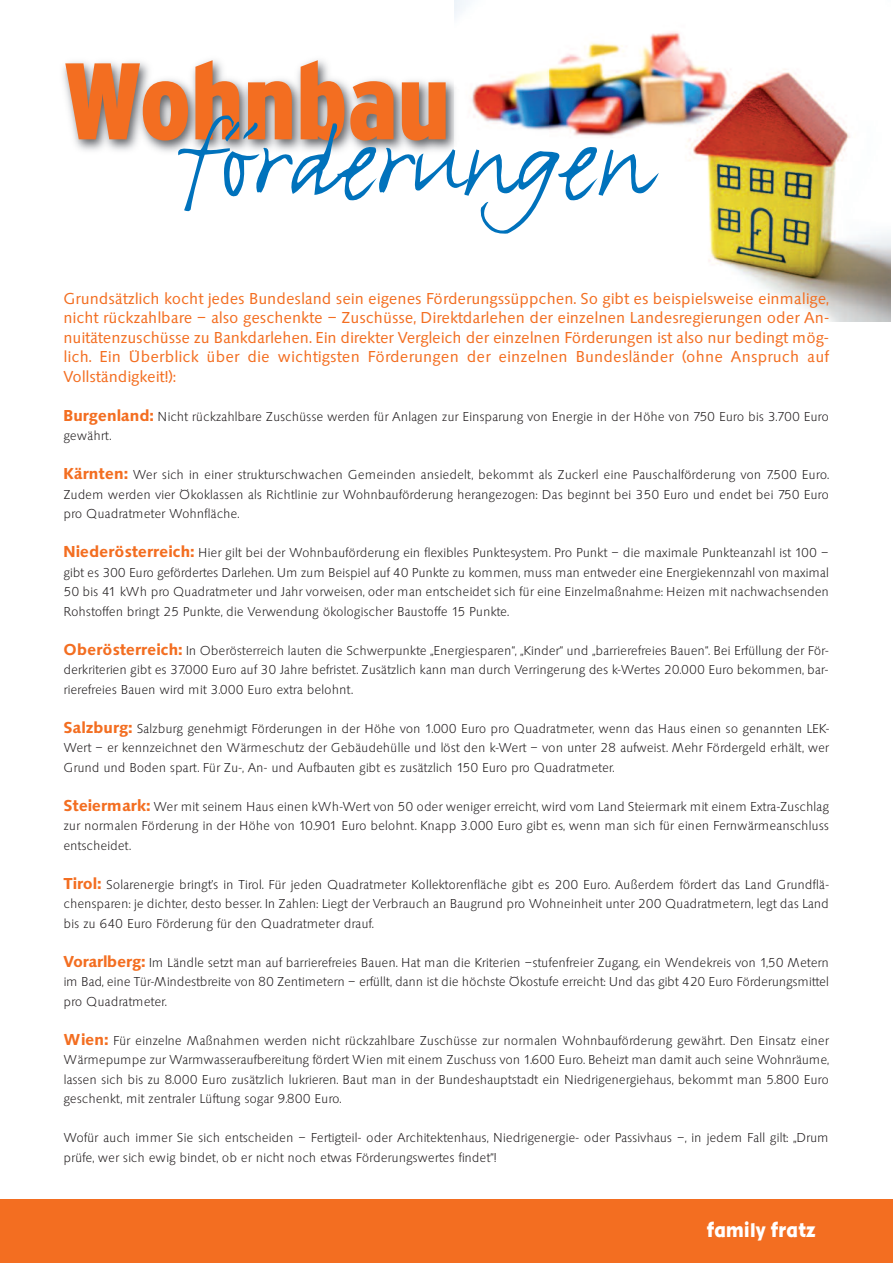
<style>
.page{position:relative;width:893px;height:1263px;background:#fff}
.page>*{position:absolute;margin:0;border:0;box-sizing:border-box;transform-origin:0 0}
.t1{font:120.9px "FF Justlefthand";color:#0072bc}
.t2{font:900 condensed 108.45px "Interstate";color:#f36e21}
.t3{font:700 19.2px "Nivea";letter-spacing:.025em;color:#fff;scale:.9 1}
.t4{font:16.5px/19.5px "Saxony";letter-spacing:.01em;color:#f36e21;text-align:justify}
.t5{font:300 13.5px/19.5px "Saxony";color:#231f20;text-align:justify}
.s1{font-weight:600;font-size:16.5px;color:#f36e21}
</style>
<div class="page">
<div style="left:0;top:1199px;width:893px;height:64px;background:#f36e21"></div>
<img style="left:455px;top:0;width:436px;height:321px">
<img style="left:63px;top:38px;width:485px;height:198px">
<h2 class="t2" style="left:63px;top:38px;width:389px">Wohnbau</h2>
<h1 class="t1" style="left:183px;top:80px;width:468px">förderungen</h1>
<p class="t4" style="left:64px;top:288px;width:767px">Grundsätzlich kocht jedes Bundesland sein eigenes Förderungssüppchen. So gibt es beispielsweise einmalige, nicht rückzahlbare – also geschenkte – Zuschüsse, Direktdarlehen der einzelnen Landesregierungen oder An&shy;nuitätenzuschüsse zu Bankdarlehen. Ein direkter Vergleich der einzelnen Förderungen ist also nur bedingt mög&shy;lich. Ein Überblick über die wichtigsten Förderungen der einzelnen Bundesländer (ohne Anspruch auf Vollständigkeit!):</p>
<p class="t5" style="left:64px;top:406px;width:767px"><span class="s1">Burgenland:</span> Nicht rückzahlbare Zuschüsse werden für Anlagen zur Einsparung von Energie in der Höhe von 750 Euro bis 3.700 Euro gewährt.</p>
<p class="t5" style="left:64px;top:465px;width:767px"><span class="s1">Kärnten:</span> Wer sich in einer strukturschwachen Gemeinden ansiedelt, bekommt als Zuckerl eine Pauschalförderung von 7.500 Euro.<br>Zudem werden vier Ökoklassen als Richtlinie zur Wohnbauförderung herangezogen: Das beginnt bei 350 Euro und endet bei 750 Euro pro Quadratmeter Wohnfläche.</p>
<p class="t5" style="left:64px;top:543px;width:767px"><span class="s1">Niederösterreich:</span> Hier gilt bei der Wohnbauförderung ein flexibles Punktesystem. Pro Punkt – die maximale Punkteanzahl ist 100 – gibt es 300 Euro gefördertes Darlehen. Um zum Beispiel auf 40 Punkte zu kommen, muss man entweder eine Energiekennzahl von maximal 50 bis 41 kWh pro Quadratmeter und Jahr vorweisen, oder man entscheidet sich für eine Einzelmaßnahme: Heizen mit nachwachsenden Rohstoffen bringt 25 Punkte, die Verwendung ökologischer Baustoffe 15 Punkte.</p>
<p class="t5" style="left:64px;top:640px;width:767px"><span class="s1">Oberösterreich:</span> In Oberösterreich lauten die Schwerpunkte „Energiesparen“, „Kinder“ und „barrierefreies Bauen“. Bei Erfüllung der För&shy;derkriterien gibt es 37.000 Euro auf 30 Jahre befristet. Zusätzlich kann man durch Verringerung des k-Wertes 20.000 Euro bekommen, bar&shy;rierefreies Bauen wird mit 3.000 Euro extra belohnt.</p>
<p class="t5" style="left:64px;top:718px;width:767px"><span class="s1">Salzburg:</span> Salzburg genehmigt Förderungen in der Höhe von 1.000 Euro pro Quadratmeter, wenn das Haus einen so genannten LEK-Wert – er kennzeichnet den Wärmeschutz der Gebäudehülle und löst den k-Wert – von unter 28 aufweist. Mehr Fördergeld erhält, wer Grund und Boden spart. Für Zu-, An- und Aufbauten gibt es zusätzlich 150 Euro pro Quadratmeter.</p>
<p class="t5" style="left:64px;top:796px;width:767px"><span class="s1">Steiermark:</span> Wer mit seinem Haus einen kWh-Wert von 50 oder weniger erreicht, wird vom Land Steiermark mit einem Extra-Zuschlag zur normalen Förderung in der Höhe von 10.901 Euro belohnt. Knapp 3.000 Euro gibt es, wenn man sich für einen Fernwärmeanschluss entscheidet.</p>
<p class="t5" style="left:64px;top:874px;width:767px"><span class="s1">Tirol:</span> Solarenergie bringt’s in Tirol. Für jeden Quadratmeter Kollektorenfläche gibt es 200 Euro. Außerdem fördert das Land Grundflä&shy;chensparen: je dichter, desto besser. In Zahlen: Liegt der Verbrauch an Baugrund pro Wohneinheit unter 200 Quadratmetern, legt das Land bis zu 640 Euro Förderung für den Quadratmeter drauf.</p>
<p class="t5" style="left:64px;top:952px;width:767px"><span class="s1">Vorarlberg:</span> Im Ländle setzt man auf barrierefreies Bauen. Hat man die Kriterien –stufenfreier Zugang, ein Wendekreis von 1,50 Metern im Bad, eine Tür-Mindestbreite von 80 Zentimetern – erfüllt, dann ist die höchste Ökostufe erreicht: Und das gibt 420 Euro Förderungsmittel pro Quadratmeter.</p>
<p class="t5" style="left:64px;top:1030px;width:767px"><span class="s1">Wien:</span> Für einzelne Maßnahmen werden nicht rückzahlbare Zuschüsse zur normalen Wohnbauförderung gewährt. Den Einsatz einer Wärmepumpe zur Warmwasseraufbereitung fördert Wien mit einem Zuschuss von 1.600 Euro. Beheizt man damit auch seine Wohnräume, lassen sich bis zu 8.000 Euro zusätzlich lukrieren. Baut man in der Bundeshauptstadt ein Niedrigenergiehaus, bekommt man 5.800 Euro geschenkt, mit zentraler Lüftung sogar 9.800 Euro.</p>
<p class="t5" style="left:64px;top:1128px;width:767px">Wofür auch immer Sie sich entscheiden – Fertigteil- oder Architektenhaus, Niedrigenergie- oder Passivhaus –, in jedem Fall gilt: „Drum prüfe, wer sich ewig bindet, ob er nicht noch etwas Förderungswertes findet“!</p>
<h3 class="t3" style="left:707px;top:1219px;width:123px">family fratz</h3>
</div>
